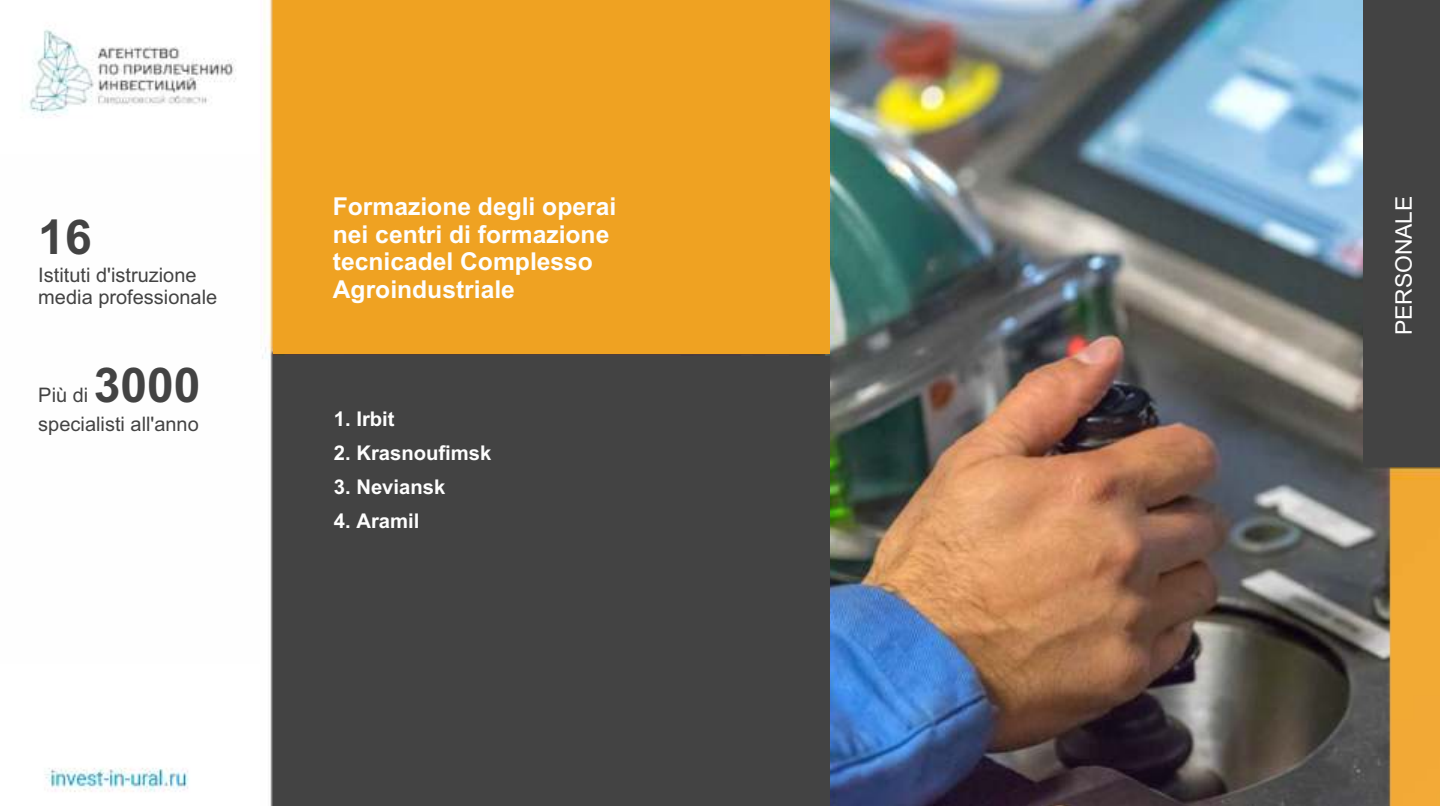
<style>
.page{position:relative;width:1440px;height:806px;background:#fff}
.page>*{position:absolute;margin:0;border:0;box-sizing:border-box;transform-origin:0 0}
.t1{font:700 48px "Arial";color:#434343}
.t2{font:700 24.6px/27.6px "Arial";color:#fefefe}
.t3{font:22.8px "Arial";color:#fefefe}
.t4{font:700 20.2px "Arial";color:#fefefe}
.t5{font:20px/22.4px "Arial";color:#434343}
</style>
<div class="page">
<img style="left:29px;top:0;width:1411px;height:805px">
<div style="left:273px;top:0;width:557px;height:353px;background:#efa222"></div>
<div style="left:273px;top:356px;width:557px;height:449px;background:#434343"></div>
<div style="left:0;top:154px;width:260px;height:508px;background:#fefefe"></div>
<div style="left:1364px;top:0;width:76px;height:466px;background:#434343"></div>
<h1 class="t1" style="left:38px;top:218px;width:55px">16</h1>
<p class="t5" style="left:38px;top:265px;width:180px">Istituti d'istruzione media professionale</p>
<h1 class="t1" style="left:94px;top:367px;width:108px">3000</h1>
<p class="t5" style="left:38px;top:414px;width:162px">specialisti all'anno</p>
<p class="t5" style="left:38px;top:385px;width:52px">Più di</p>
<p class="t2" style="left:333px;top:195px;width:285px">Formazione degli operai nei centri di formazione tecnicadel Complesso<br>Agroindustriale</p>
<p class="t4" style="left:334px;top:410px;width:62px">1. Irbit</p>
<p class="t4" style="left:334px;top:444px;width:159px">2. Krasnoufimsk</p>
<p class="t4" style="left:334px;top:478px;width:113px">3. Neviansk</p>
<p class="t4" style="left:334px;top:512px;width:87px">4. Aramil</p>
<p class="t3" style="left:1395px;top:335px;width:141px;rotate:-90deg">PERSONALE</p>
</div>
